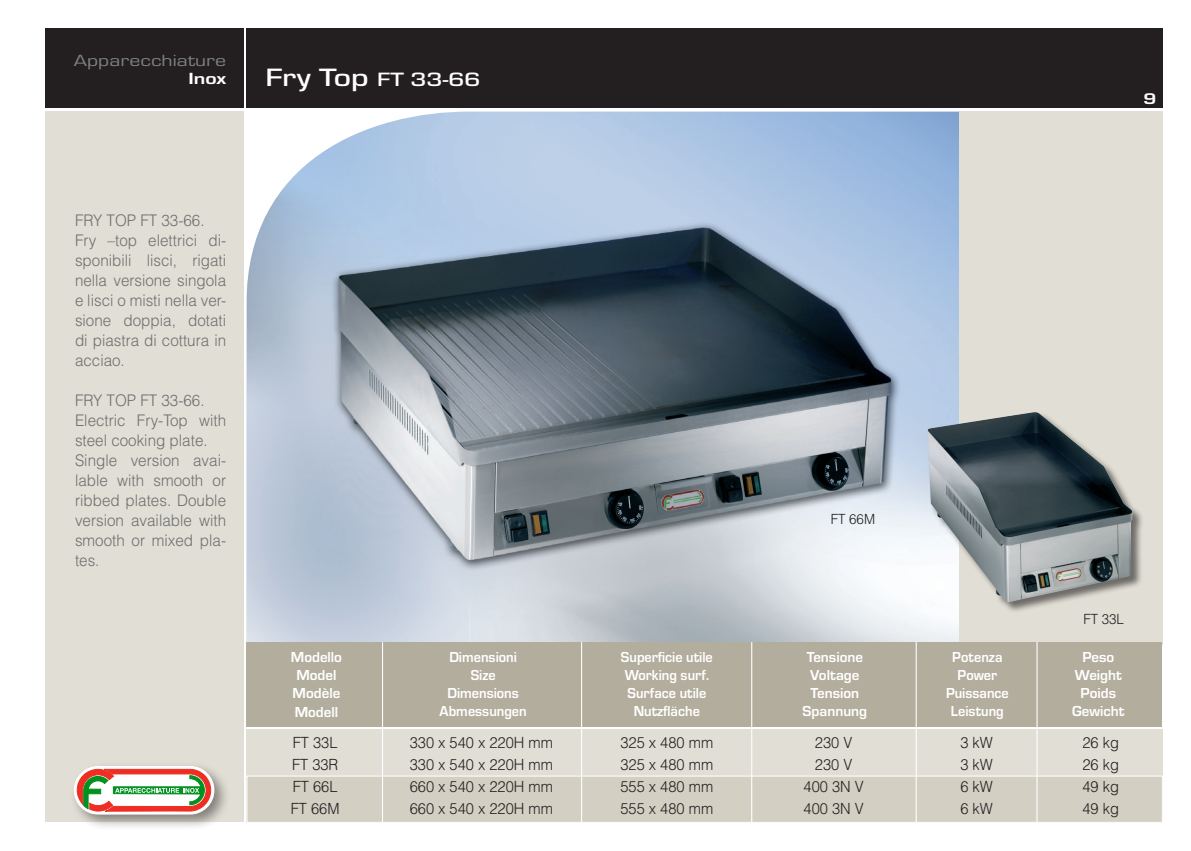
<style>
.page{position:relative;width:1191px;height:851px;background:#fff}
.page>*{position:absolute;margin:0;border:0;box-sizing:border-box;transform-origin:0 0}
.t1{font:500 20px "Eurostile T";color:#fff;scale:1.3 1}
.t2{font:16.8px "Eurostile T";color:#7e8281;scale:1.3 1}
.t3{font:700 16.8px "Eurostile T";color:#fff;scale:1.3 1}
.t4{font:300 16px/20px "Helvetica";color:#6c6f6f;text-align:justify;scale:.95 1}
.t5{font:700 16px "Eurostile T";color:#fff;scale:1.3 1}
.t6{font:300 15.4px "Helvetica";color:#231f20;scale:.95 1}
.t7{font:700 15px "Eurostile T";color:#fff;scale:.95 1}
.t8{font:700 15px "Eurostile T";color:#fff}
.t9{font:300 14px "Helvetica";color:#231f20;scale:.95 1}
.s1{font-size:26px}
</style>
<div class="page">
<div style="left:45px;top:111px;width:199px;height:710px;background:#e1ded5"></div>
<div style="left:45px;top:28px;width:199px;height:80px;background:#231f20"></div>
<div style="left:69px;top:760px;width:161px;height:70px;background:#231f20;opacity:.5"></div>
<svg style="left:74px;top:766px;width:140px;height:47px"></svg>
<div style="left:74px;top:766px;width:140px;height:48px;border:1px solid #fff;border-radius:24px"></div>
<svg style="left:77px;top:768px;width:134px;height:43px;background:#ccad96"></svg>
<div style="left:246px;top:28px;width:916px;height:80px;background:#231f20"></div>
<img style="left:246px;top:111px;width:713px;height:531px">
<div style="left:959px;top:111px;width:203px;height:533px;background:#e1ded5"></div>
<div style="left:246px;top:642px;width:916px;height:85px;background:#b3ad9d"></div>
<div style="left:246px;top:729px;width:916px;height:93px;background:#e1ded5"></div>
<div style="left:247px;top:775px;width:915px;height:47px;background:#d4cfc3;border:1px solid #fff"></div>
<hr style="left:382px;top:642px;width:1px;height:180px;background:#fff">
<hr style="left:915px;top:642px;width:1px;height:180px;background:#fff">
<hr style="left:1036px;top:642px;width:1px;height:180px;background:#fff">
<hr style="left:751px;top:642px;width:1px;height:180px;background:#fff">
<hr style="left:581px;top:642px;width:1px;height:180px;background:#fff">
<div style="left:927px;top:412px;width:217px;height:202px;background:#231f20;opacity:.6"></div>
<img style="left:927px;top:412px;width:205px;height:190px">
<p class="t2" style="left:74px;top:52px;width:119px">Apparecchiature</p>
<p class="t3" style="left:188px;top:70px;width:31px">Inox</p>
<p class="t1" style="left:265px;top:68px;width:167px"><span class="s1">Fry Top</span> FT 33-66</p>
<p class="t4" style="left:75px;top:210px;width:138px">FRY TOP FT 33-66.</p>
<p class="t4" style="left:75px;top:230px;width:161px">Fry –top elettrici di&shy;sponibili lisci, rigati nella versione singola e lisci o misti nella ver&shy;sione doppia, dotati di piastra di cottura in acciao.</p>
<p class="t4" style="left:75px;top:390px;width:138px">FRY TOP FT 33-66.</p>
<p class="t4" style="left:75px;top:410px;width:161px">Electric Fry-Top with steel cooking plate.</p>
<p class="t4" style="left:75px;top:450px;width:161px">Single version avai&shy;lable with smooth or ribbed plates. Double version available with smooth or mixed pla&shy;tes.</p>
<p class="t8" style="left:291px;top:648px;width:53px">Modello</p>
<p class="t8" style="left:296px;top:666px;width:42px">Model</p>
<p class="t8" style="left:293px;top:684px;width:49px">Modèle</p>
<p class="t8" style="left:295px;top:703px;width:45px">Modell</p>
<p class="t6" style="left:293px;top:733px;width:49px">FT 33L</p>
<p class="t6" style="left:292px;top:755px;width:50px">FT 33R</p>
<p class="t6" style="left:293px;top:777px;width:49px">FT 66L</p>
<p class="t6" style="left:291px;top:799px;width:53px">FT 66M</p>
<p class="t7" style="left:449px;top:648px;width:73px">Dimensioni</p>
<p class="t7" style="left:471px;top:666px;width:28px">Size</p>
<p class="t7" style="left:447px;top:684px;width:77px">Dimensions</p>
<p class="t7" style="left:439px;top:702px;width:93px">Abmessungen</p>
<p class="t6" style="left:410px;top:733px;width:152px">330 x 540 x 220H mm</p>
<p class="t6" style="left:410px;top:755px;width:152px">330 x 540 x 220H mm</p>
<p class="t6" style="left:410px;top:777px;width:152px">660 x 540 x 220H mm</p>
<p class="t6" style="left:410px;top:799px;width:152px">660 x 540 x 220H mm</p>
<p class="t7" style="left:621px;top:648px;width:98px">Superficie utile</p>
<p class="t7" style="left:624px;top:666px;width:90px">Working surf.</p>
<p class="t7" style="left:627px;top:684px;width:84px">Surface utile</p>
<p class="t7" style="left:634px;top:702px;width:71px">Nutzfläche</p>
<p class="t6" style="left:620px;top:733px;width:99px">325 x 480 mm</p>
<p class="t6" style="left:620px;top:755px;width:99px">325 x 480 mm</p>
<p class="t6" style="left:620px;top:777px;width:99px">555 x 480 mm</p>
<p class="t6" style="left:620px;top:799px;width:99px">555 x 480 mm</p>
<p class="t5" style="left:1143px;top:90px;width:12px">9</p>
<p class="t9" style="left:830px;top:510px;width:48px">FT 66M</p>
<p class="t8" style="left:806px;top:648px;width:58px">Tensione</p>
<p class="t8" style="left:810px;top:666px;width:51px">Voltage</p>
<p class="t8" style="left:810px;top:684px;width:50px">Tension</p>
<p class="t8" style="left:802px;top:702px;width:66px">Spannung</p>
<p class="t6" style="left:815px;top:733px;width:41px">230 V</p>
<p class="t6" style="left:815px;top:755px;width:41px">230 V</p>
<p class="t6" style="left:803px;top:777px;width:65px">400 3N V</p>
<p class="t6" style="left:803px;top:799px;width:65px">400 3N V</p>
<p class="t7" style="left:952px;top:648px;width:54px">Potenza</p>
<p class="t7" style="left:957px;top:666px;width:43px">Power</p>
<p class="t7" style="left:946px;top:684px;width:68px">Puissance</p>
<p class="t7" style="left:951px;top:702px;width:57px">Leistung</p>
<p class="t6" style="left:960px;top:733px;width:36px">3 kW</p>
<p class="t6" style="left:960px;top:755px;width:36px">3 kW</p>
<p class="t6" style="left:960px;top:777px;width:36px">6 kW</p>
<p class="t6" style="left:960px;top:799px;width:36px">6 kW</p>
<p class="t9" style="left:1083px;top:610px;width:44px">FT 33L</p>
<p class="t8" style="left:1082px;top:648px;width:33px">Peso</p>
<p class="t8" style="left:1074px;top:666px;width:49px">Weight</p>
<p class="t8" style="left:1080px;top:684px;width:37px">Poids</p>
<p class="t8" style="left:1072px;top:702px;width:54px">Gewicht</p>
<p class="t6" style="left:1082px;top:733px;width:40px">26 kg</p>
<p class="t6" style="left:1082px;top:755px;width:40px">26 kg</p>
<p class="t6" style="left:1082px;top:777px;width:40px">49 kg</p>
<p class="t6" style="left:1082px;top:799px;width:40px">49 kg</p>
</div>
